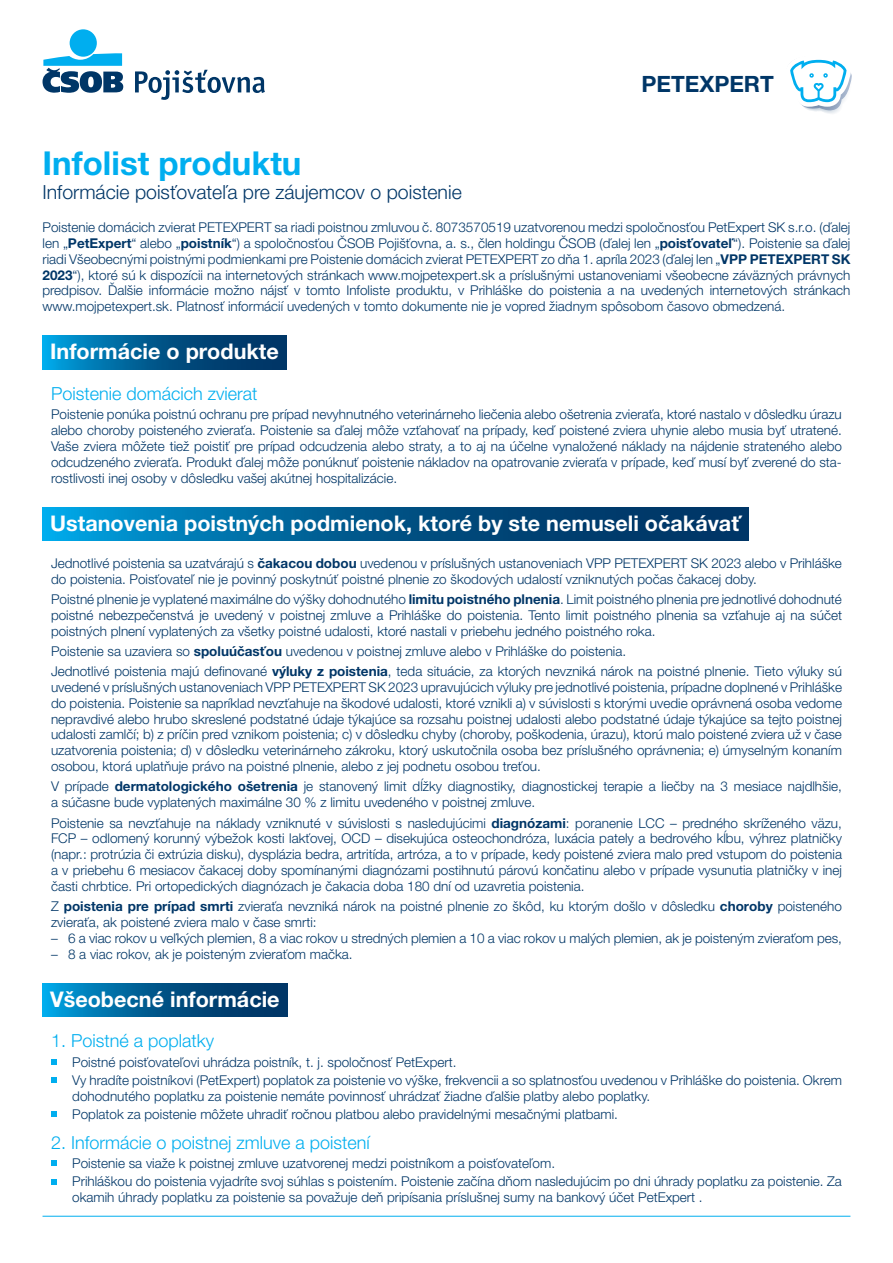
<style>
.page{position:relative;width:893px;height:1263px;background:#fff}
.page>*{position:absolute;margin:0;border:0;box-sizing:border-box;transform-origin:0 0}
.TITUL{font:700 33px "Helvetica Neue LT Pro";color:#00aeef}
.TEXT{font:700 22.5px "Helvetica Neue LT Pro";color:#003667}
.NADPIS_TRAMEC{font:700 21.6px "Helvetica Neue LT Pro";color:#fff}
.TEXT_velky{font:300 19.5px "Helvetica Neue LT Pro";color:#003667}
.PODNADPIS{font:300 18px "Helvetica Neue LT Pro";color:#00aeef}
.TEXT-2{font:300 13.5px/15.9px "Helvetica Neue LT Pro";color:#003667;text-align:justify}
._01_ODRAZ{font:300 13.5px/15.9px "Helvetica Neue LT Pro";color:#003667}
.s1{font-weight:700}
</style>
<div class="page">
<div style="left:70px;top:29px;width:27px;height:28px;background:#00aeef;border-radius:50%"></div>
<svg style="left:43px;top:53px;width:80px;height:40px"></svg>
<svg style="left:135px;top:70px;width:130px;height:30px"></svg>
<hr style="left:43px;top:1216px;width:807px;height:1px;background:#00aeef">
<svg style="left:43px;top:336px;width:244px;height:33px;background:#005c91"></svg>
<svg style="left:43px;top:507px;width:706px;height:33px;background:#005c91"></svg>
<svg style="left:43px;top:983px;width:244px;height:34px;background:#005c91"></svg>
<svg style="left:51px;top:1059px;width:6px;height:6px"></svg>
<svg style="left:51px;top:1077px;width:6px;height:6px"></svg>
<svg style="left:51px;top:1111px;width:6px;height:6px"></svg>
<svg style="left:51px;top:1160px;width:6px;height:6px"></svg>
<svg style="left:51px;top:1179px;width:6px;height:5px"></svg>
<svg style="left:790px;top:59px;width:62px;height:55px"></svg>
<p class="TEXT" style="left:641px;top:69px;width:134px">PETEXPERT</p>
<p class="TITUL" style="left:43px;top:142px;width:261px">Infolist produktu</p>
<p class="TEXT_velky" style="left:43px;top:180px;width:421px">Informácie poisťovateľa pre záujemcov o poistenie</p>
<p class="TEXT-2" style="left:43px;top:219px;width:809px">Poistenie domácich zvierat PETEXPERT sa riadi poistnou zmluvou č. 8073570519 uzatvorenou medzi spoločnosťou PetExpert SK s.r.o. (ďalej len „<span class="s1">PetExpert</span>“ alebo „<span class="s1">poistník</span>“) a spoločnosťou ČSOB Pojišťovna, a. s., člen holdingu ČSOB (ďalej len „<span class="s1">poisťovateľ</span>“). Poistenie sa ďalej riadi Všeobecnými poistnými podmienkami pre Poistenie domácich zvierat PETEXPERT zo dňa 1. apríla 2023 (ďalej len „<span class="s1">VPP PETEXPERT SK 2023</span>“), ktoré sú k dispozícii na internetových stránkach www.mojpetexpert.sk a príslušnými ustanoveniami všeobecne záväzných právnych predpisov. Ďalšie informácie možno nájsť v tomto Infoliste produktu, v Prihláške do poistenia a na uvedených internetových stránkach www.mojpetexpert.sk. Platnosť informácií uvedených v tomto dokumente nie je vopred žiadnym spôsobom časovo obmedzená.</p>
<p class="NADPIS_TRAMEC" style="left:50px;top:337px;width:230px">Informácie o produkte</p>
<p class="PODNADPIS" style="left:51px;top:382px;width:208px">Poistenie domácich zvierat</p>
<p class="TEXT-2" style="left:51px;top:406px;width:792px">Poistenie ponúka poistnú ochranu pre prípad nevyhnutného veterinárneho liečenia alebo ošetrenia zvieraťa, ktoré nastalo v dôsledku úrazu alebo choroby poisteného zvieraťa. Poistenie sa ďalej môže vzťahovať na prípady, keď poistené zviera uhynie alebo musia byť utratené.<br>Vaše zviera môžete tiež poistiť pre prípad odcudzenia alebo straty, a to aj na účelne vynaložené náklady na nájdenie strateného alebo odcudzeného zvieraťa. Produkt ďalej môže ponúknuť poistenie nákladov na opatrovanie zvieraťa v prípade, keď musí byť zverené do sta&shy;rostlivosti inej osoby v dôsledku vašej akútnej hospitalizácie.</p>
<p class="NADPIS_TRAMEC" style="left:50px;top:510px;width:692px">Ustanovenia poistných podmienok, ktoré by ste nemuseli očakávať</p>
<p class="TEXT-2" style="left:51px;top:555px;width:792px">Jednotlivé poistenia sa uzatvárajú s <span class="s1">čakacou dobou</span> uvedenou v príslušných ustanoveniach VPP PETEXPERT SK 2023 alebo v Prihláške do poistenia. Poisťovateľ nie je povinný poskytnúť poistné plnenie zo škodových udalostí vzniknutých počas čakacej doby.</p>
<p class="TEXT-2" style="left:51px;top:591px;width:792px">Poistné plnenie je vyplatené maximálne do výšky dohodnutého <span class="s1">limitu poistného plnenia</span>. Limit poistného plnenia pre jednotlivé dohodnuté poistné nebezpečenstvá je uvedený v poistnej zmluve a Prihláške do poistenia. Tento limit poistného plnenia sa vzťahuje aj na súčet poistných plnení vyplatených za všetky poistné udalosti, ktoré nastali v priebehu jedného poistného roka.</p>
<p class="TEXT-2" style="left:51px;top:643px;width:577px">Poistenie sa uzaviera so <span class="s1">spoluúčasťou</span> uvedenou v poistnej zmluve alebo v Prihláške do poistenia.</p>
<p class="TEXT-2" style="left:51px;top:663px;width:792px">Jednotlivé poistenia majú definované <span class="s1">výluky z poistenia</span>, teda situácie, za ktorých nevzniká nárok na poistné plnenie. Tieto výluky sú uvedené v príslušných ustanoveniach VPP PETEXPERT SK 2023 upravujúcich výluky pre jednotlivé poistenia, prípadne doplnené v Prihláške do poistenia. Poistenie sa napríklad nevzťahuje na škodové udalosti, ktoré vznikli a) v súvislosti s ktorými uvedie oprávnená osoba vedome nepravdivé alebo hrubo skreslené podstatné údaje týkajúce sa rozsahu poistnej udalosti alebo podstatné údaje týkajúce sa tejto poistnej udalosti zamlčí; b) z príčin pred vznikom poistenia; c) v dôsledku chyby (choroby, poškodenia, úrazu), ktorú malo poistené zviera už v čase uzatvorenia poistenia; d) v dôsledku veterinárneho zákroku, ktorý uskutočnila osoba bez príslušného oprávnenia; e) úmyselným konaním osobou, ktorá uplatňuje právo na poistné plnenie, alebo z jej podnetu osobou treťou.</p>
<p class="TEXT-2" style="left:51px;top:778px;width:792px">V prípade <span class="s1">dermatologického ošetrenia</span> je stanovený limit dĺžky diagnostiky, diagnostickej terapie a liečby na 3 mesiace najdlhšie, a súčasne bude vyplatených maximálne 30 % z limitu uvedeného v poistnej zmluve.</p>
<p class="TEXT-2" style="left:51px;top:814px;width:792px">Poistenie sa nevzťahuje na náklady vzniknuté v súvislosti s nasledujúcimi <span class="s1">diagnózami</span>: poranenie LCC – predného skríženého väzu, FCP – odlomený korunný výbežok kosti lakťovej, OCD – disekujúca osteochondróza, luxácia pately a bedrového kĺbu, výhrez platničky (napr.: protrúzia či extrúzia disku), dysplázia bedra, artritída, artróza, a to v prípade, kedy poistené zviera malo pred vstupom do poistenia a v priebehu 6 mesiacov čakacej doby spomínanými diagnózami postihnutú párovú končatinu alebo v prípade vysunutia platničky v inej časti chrbtice. Pri ortopedických diagnózach je čakacia doba 180 dní od uzavretia poistenia.</p>
<p class="TEXT-2" style="left:51px;top:898px;width:792px">Z <span class="s1">poistenia pre prípad smrti</span> zvieraťa nevzniká nárok na poistné plnenie zo škôd, ku ktorým došlo v dôsledku <span class="s1">choroby</span> poisteného zvieraťa, ak poistené zviera malo v čase smrti:</p>
<p class="TEXT-2" style="left:51px;top:930px;width:792px">– 6 a viac rokov u veľkých plemien, 8 a viac rokov u stredných plemien a 10 a viac rokov u malých plemien, ak je poisteným zvieraťom pes,</p>
<p class="TEXT-2" style="left:51px;top:946px;width:303px">– 8 a viac rokov, ak je poisteným zvieraťom mačka.</p>
<p class="NADPIS_TRAMEC" style="left:50px;top:986px;width:231px">Všeobecné informácie</p>
<p class="PODNADPIS" style="left:51px;top:1030px;width:165px">1. Poistné a poplatky</p>
<p class="_01_ODRAZ" style="left:72px;top:1053px;width:386px">Poistné poisťovateľovi uhrádza poistník, t. j. spoločnosť PetExpert.</p>
<p class="_01_ODRAZ" style="left:72px;top:1071px;width:771px">Vy hradíte poistníkovi (PetExpert) poplatok za poistenie vo výške, frekvencii a so splatnosťou uvedenou v Prihláške do poistenia. Okrem dohodnutého poplatku za poistenie nemáte povinnosť uhrádzať žiadne ďalšie platby alebo poplatky.</p>
<p class="_01_ODRAZ" style="left:72px;top:1105px;width:547px">Poplatok za poistenie môžete uhradiť ročnou platbou alebo pravidelnými mesačnými platbami.</p>
<p class="PODNADPIS" style="left:51px;top:1131px;width:320px">2. Informácie o poistnej zmluve a poistení</p>
<p class="_01_ODRAZ" style="left:72px;top:1155px;width:484px">Poistenie sa viaže k poistnej zmluve uzatvorenej medzi poistníkom a poisťovateľom.</p>
<p class="_01_ODRAZ" style="left:72px;top:1173px;width:771px">Prihláškou do poistenia vyjadríte svoj súhlas s poistením. Poistenie začína dňom nasledujúcim po dni úhrady poplatku za poistenie. Za okamih úhrady poplatku za poistenie sa považuje deň pripísania príslušnej sumy na bankový účet PetExpert .</p>
</div>
